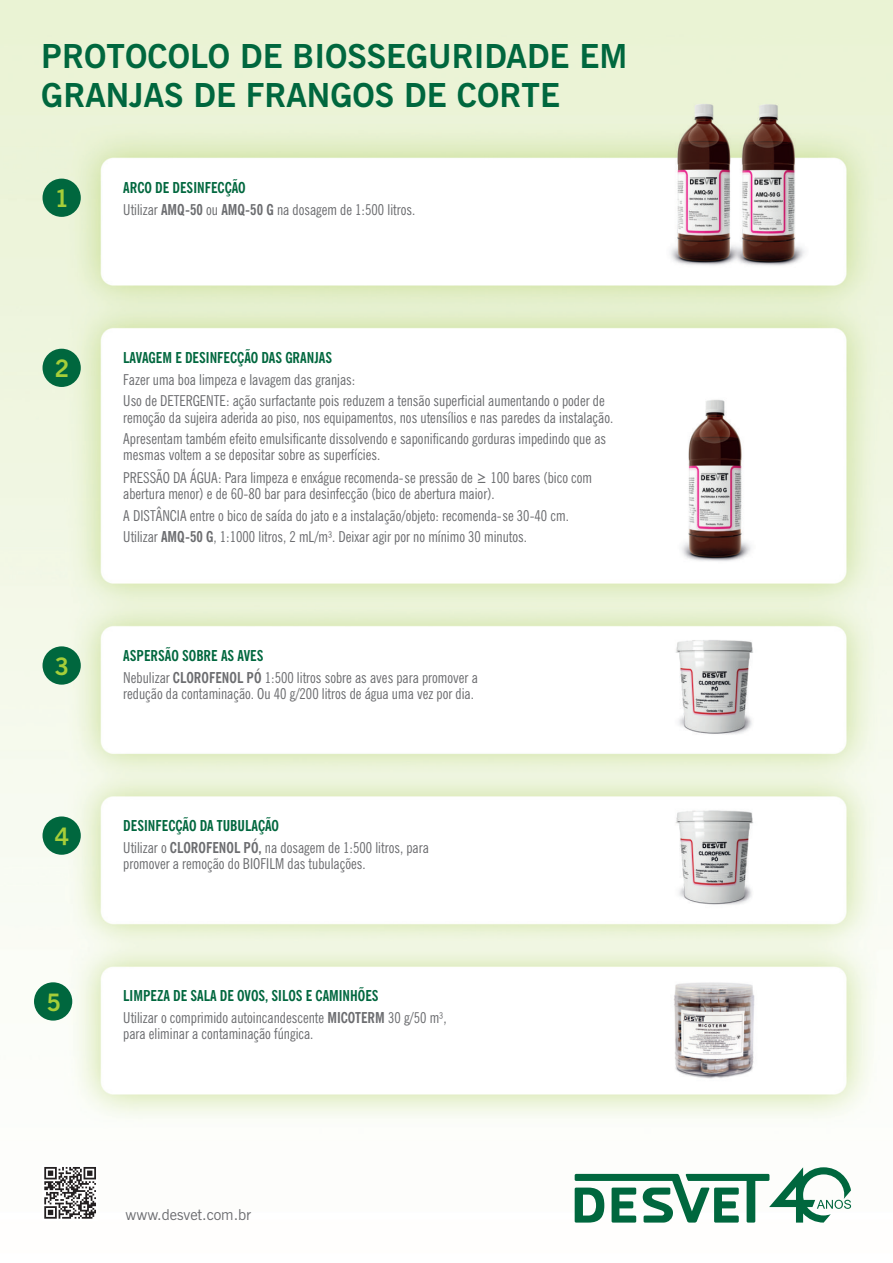
<style>
.page{position:relative;width:893px;height:1263px;background:#fff}
.page>*{position:absolute;margin:0;border:0;box-sizing:border-box;transform-origin:0 0}
.t1{font:700 33px/39.6px "News Gothic BT";color:#00673e}
.t2{font:700 24px "News Gothic BT";color:#a6ce39}
.t3{font:condensed 15px/21.6px "News Gothic BT";color:#6c6d70}
.t4{font:700 condensed 15px "News Gothic BT";color:#00673e}
.t5{font:15px "News Gothic BT";color:#6c6d70}
.s1{font-weight:700;color:#00673e}
.s2{font-weight:700}
.s3{font-family:"Microsoft Ya Hei";font-stretch:normal}
</style>
<div class="page">
<img style="left:0;top:0;width:893px;height:1223px">
<div style="left:43px;top:179px;width:38px;height:38px;background:#00673e;border-radius:50%"></div>
<div style="left:43px;top:349px;width:38px;height:38px;background:#00673e;border-radius:50%"></div>
<div style="left:43px;top:646px;width:38px;height:39px;background:#00673e;border-radius:50%"></div>
<div style="left:43px;top:816px;width:38px;height:39px;background:#00673e;border-radius:50%"></div>
<div style="left:34px;top:982px;width:38px;height:38px;background:#00673e;border-radius:50%"></div>
<div style="left:43px;top:1165px;width:55px;height:55px;background:#fff"></div>
<svg style="left:44px;top:1167px;width:52px;height:52px"></svg>
<svg style="left:575px;top:1167px;width:276px;height:55px"></svg>
<h1 class="t1" style="left:41px;top:39px;width:587px">PROTOCOLO DE BIOSSEGURIDADE EM<br>GRANJAS DE FRANGOS DE CORTE</h1>
<h2 class="t2" style="left:55px;top:189px;width:16px">1</h2>
<h2 class="t2" style="left:55px;top:359px;width:16px">2</h2>
<h2 class="t2" style="left:55px;top:657px;width:16px">3</h2>
<h2 class="t2" style="left:55px;top:827px;width:16px">4</h2>
<h2 class="t2" style="left:46px;top:992px;width:16px">5</h2>
<p class="t3" style="left:123px;top:178px;width:293px"><span class="s1">ARCO DE DESINFECÇÃO<br></span>Utilizar <span class="s2">AMQ-50</span> ou <span class="s2">AMQ-50 G</span> na dosagem de 1:500 litros.</p>
<p class="t4" style="left:123px;top:352px;width:210px">LAVAGEM E DESINFECÇÃO DAS GRANJAS</p>
<p class="t3" style="left:123px;top:370px;width:483px">Fazer uma boa limpeza e lavagem das granjas:<br>Uso de DETERGENTE: ação surfactante pois reduzem a tensão superficial aumentando o poder de</p>
<p class="t3" style="left:123px;top:408px;width:491px">remoção da sujeira aderida ao piso, nos equipamentos, nos utensílios e nas paredes da instalação.<br>Apresentam também efeito emulsificante dissolvendo e saponificando gorduras impedindo que as</p>
<p class="t3" style="left:123px;top:445px;width:470px;line-height:22.4px">mesmas voltem a se depositar sobre as superfícies.<br>PRESSÃO DA ÁGUA: Para limpeza e enxágue recomenda-se pressão de <span class="s3">≥</span> 100 bares (bico com</p>
<p class="t3" style="left:123px;top:484px;width:447px">abertura menor) e de 60-80 bar para desinfecção (bico de abertura maior).<br>A DISTÂNCIA entre o bico de saída do jato e a instalação/objeto: recomenda-se 30-40 cm.<br>Utilizar <span class="s2">AMQ-50 G</span>, 1:1000 litros, 2 mL/m³. Deixar agir por no mínimo 30 minutos.</p>
<p class="t3" style="left:123px;top:646px;width:356px"><span class="s1">ASPERSÃO SOBRE AS AVES<br></span>Nebulizar <span class="s2">CLOROFENOL PÓ</span> 1:500 litros sobre as aves para promover a</p>
<p class="t3" style="left:123px;top:684px;width:352px">redução da contaminação. Ou 40 g/200 litros de água uma vez por dia.</p>
<p class="t3" style="left:123px;top:816px;width:307px"><span class="s1">DESINFECÇÃO DA TUBULAÇÃO<br></span>Utilizar o <span class="s2">CLOROFENOL PÓ,</span> na dosagem de 1:500 litros, para</p>
<p class="t3" style="left:123px;top:854px;width:244px">promover a remoção do BIOFILM das tubulações.</p>
<p class="t3" style="left:123px;top:986px;width:325px"><span class="s1">LIMPEZA DE SALA DE OVOS, SILOS E CAMINHÕES<br></span>Utilizar o comprimido autoincandescente <span class="s2">MICOTERM</span> 30 g/50 m ,</p>
<p class="t3" style="left:123px;top:1024px;width:192px">para eliminar a contaminação fúngica.</p>
<p class="t3" style="left:439px;top:1008px;width:6px">³</p>
<p class="t5" style="left:125px;top:1209px;width:127px">www.desvet.com.br</p>
</div>
